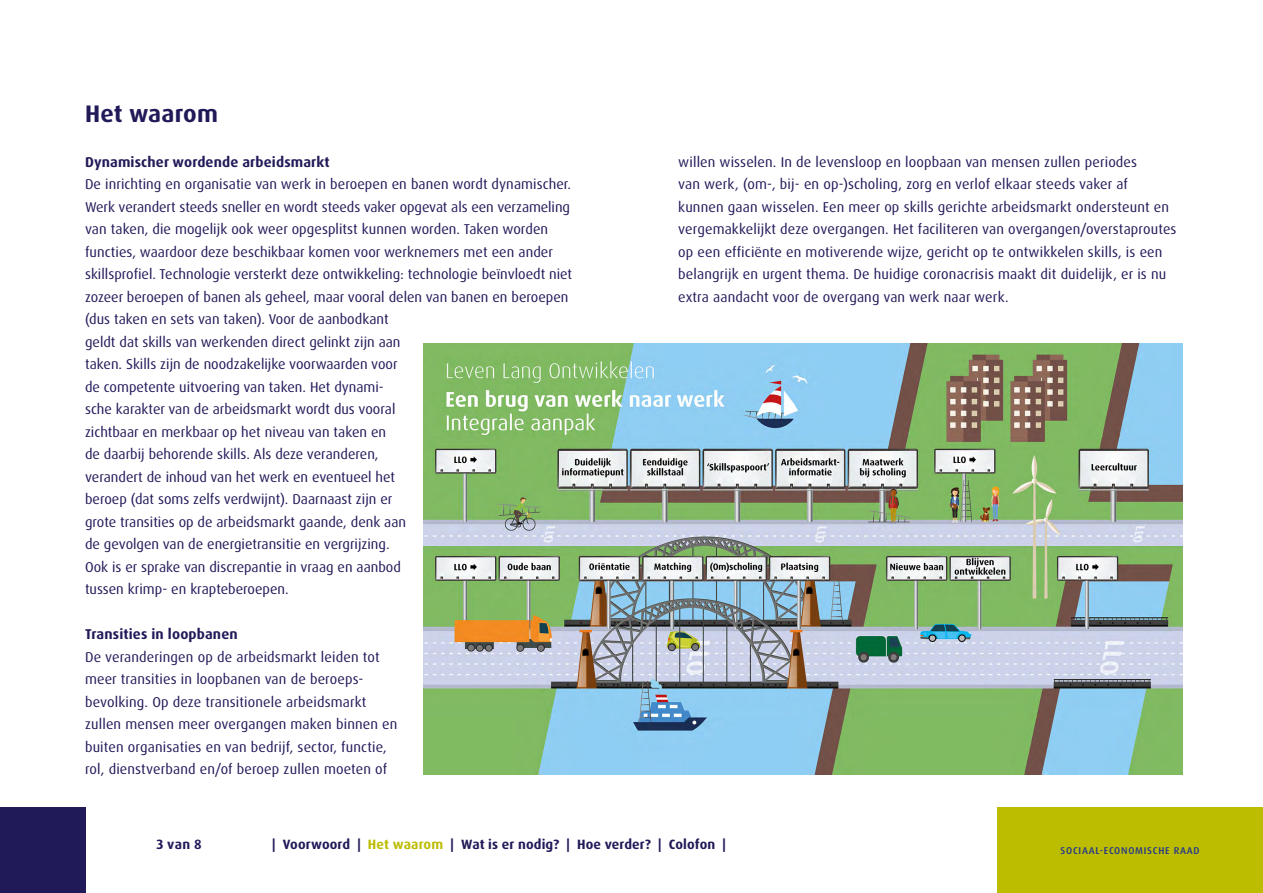
<style>
.page{position:relative;width:1263px;height:893px;background:#fff}
.page>*{position:absolute;margin:0;border:0;box-sizing:border-box;transform-origin:0 0}
.t1{font:700 24px "Dax OT";letter-spacing:.01em;color:#211a59}
.t2{font:14.25px/22.5px "Dax OT";color:#211a59}
.t3{font:700 14.25px "Dax OT";letter-spacing:.01em;color:#211a59}
.t4{font:700 13.5px "Dax OT";letter-spacing:.01em;color:#211a59}
.t5{font:500 9.9px "Dax OT";letter-spacing:.075em;color:#23378b}
.s1{color:#bcbc00}
</style>
<div class="page">
<div style="left:0;top:808px;width:85px;height:85px;background:#211a59"></div>
<div style="left:997px;top:808px;width:266px;height:85px;background:#bcbc00"></div>
<img style="left:423px;top:343px;width:759px;height:431px">
<h1 class="t1" style="left:85px;top:98px;width:134px">Het waarom</h1>
<p class="t3" style="left:85px;top:152px;width:246px">Dynamischer wordende arbeidsmarkt</p>
<p class="t2" style="left:85px;top:173px;width:489px">De inrichting en organisatie van werk in beroepen en banen wordt dynamischer.<br>Werk verandert steeds sneller en wordt steeds vaker opgevat als een verzameling van taken, die mogelijk ook weer opgesplitst kunnen worden. Taken worden functies, waardoor deze beschikbaar komen voor werknemers met een ander skillsprofiel. Technologie versterkt deze ontwikkeling: technologie beïnvloedt niet zozeer beroepen of banen als geheel, maar vooral delen van banen en beroepen (dus taken en sets van taken). Voor de aanbodkant<br>geldt dat skills van werkenden direct gelinkt zijn aan<br>taken. Skills zijn de noodzakelijke voorwaarden voor<br>de competente uitvoering van taken. Het dynami-<br>sche karakter van de arbeidsmarkt wordt dus vooral<br>zichtbaar en merkbaar op het niveau van taken en<br>de daarbij behorende skills. Als deze veranderen,<br>verandert de inhoud van het werk en eventueel het<br>beroep (dat soms zelfs verdwijnt). Daarnaast zijn er<br>grote transities op de arbeidsmarkt gaande, denk aan<br>de gevolgen van de energietransitie en vergrijzing.<br>Ook is er sprake van discrepantie in vraag en aanbod<br>tussen krimp- en krapteberoepen.</p>
<p class="t3" style="left:85px;top:625px;width:154px">Transities in loopbanen</p>
<p class="t2" style="left:85px;top:645px;width:314px">De veranderingen op de arbeidsmarkt leiden tot meer transities in loopbanen van de beroeps&shy;bevolking. Op deze transitionele arbeidsmarkt zullen mensen meer overgangen maken binnen en buiten organisaties en van bedrijf, sector, functie, rol, dienstverband en/of beroep zullen moeten of</p>
<p class="t2" style="left:678px;top:150px;width:500px">willen wisselen. In de levensloop en loopbaan van mensen zullen periodes<br>van werk, (om-, bij- en op-)scholing, zorg en verlof elkaar steeds vaker af kunnen gaan wisselen. Een meer op skills gerichte arbeidsmarkt ondersteunt en vergemakkelijkt deze overgangen. Het faciliteren van overgangen/overstaproutes op een efficiënte en motiverende wijze, gericht op te ontwikkelen skills, is een belangrijk en urgent thema. De huidige coronacrisis maakt dit duidelijk, er is nu extra aandacht voor de overgang van werk naar werk.</p>
<p class="t4" style="left:156px;top:836px;width:47px">3 van 8</p>
<p class="t4" style="left:272px;top:836px;width:455px">| Voorwoord | <span class="s1">Het waarom</span> | Wat is er nodig? | Hoe verder? | Colofon |</p>
<p class="t5" style="left:1060px;top:845px;width:141px">SOCIAAL-ECONOMISCHE RAAD</p>
</div>
